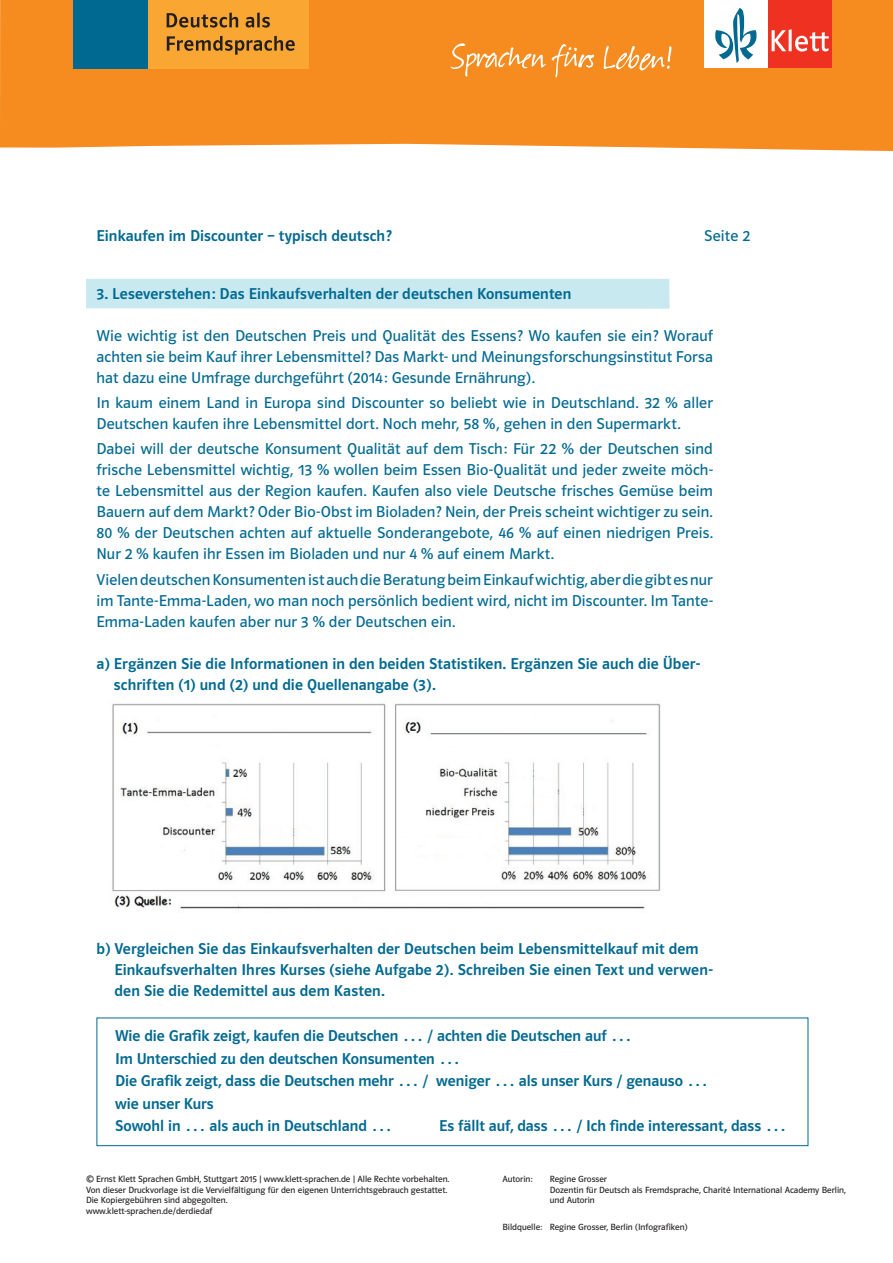
<style>
.page{position:relative;width:893px;height:1263px;background:#fff}
.page>*{position:absolute;margin:0;border:0;box-sizing:border-box;transform-origin:0 0}
.t1{font:15.75px/21px "Polo ST11 K Buch";letter-spacing:.01em;color:#006991;text-align:justify}
.t2{font:15.75px/22.5px "Polo ST11 K Krftg";letter-spacing:.005em;color:#006991}
.t3{font:9px/10.5px "Polo ST11 K Buch";color:#231f20}
</style>
<div class="page">
<div style="left:0;top:0;width:893px;height:151px;background:#f68b1f"></div>
<div style="left:86px;top:279px;width:584px;height:30px;background:#c8e9f0"></div>
<div style="left:704px;top:0;width:64px;height:67px;background:#fff"></div>
<div style="left:768px;top:0;width:63px;height:67px;background:#ef3122"></div>
<svg style="left:772px;top:29px;width:57px;height:23px"></svg>
<svg style="left:715px;top:8px;width:41px;height:55px"></svg>
<svg style="left:450px;top:43px;width:222px;height:35px;background:#f79c40"></svg>
<img style="left:112px;top:703px;width:549px;height:206px">
<div style="left:97px;top:1017px;width:711px;height:129px;border:1px solid #006991"></div>
<div style="left:146px;top:0;width:163px;height:68px;background:#faa633"></div>
<div style="left:74px;top:0;width:74px;height:68px;background:#006991"></div>
<svg style="left:167px;top:13px;width:71px;height:15px"></svg>
<svg style="left:246px;top:17px;width:8px;height:11px"></svg>
<hr style="left:257px;top:13px;width:3px;height:14px;background:#231f20">
<svg style="left:262px;top:17px;width:8px;height:11px"></svg>
<svg style="left:167px;top:36px;width:128px;height:19px"></svg>
<p class="t2" style="left:97px;top:225px;width:297px">Einkaufen im Discounter – typisch deutsch?</p>
<p class="t1" style="left:704px;top:226px;width:47px">Seite 2</p>
<p class="t2" style="left:97px;top:282px;width:476px">3. Leseverstehen: Das Einkaufsverhalten der deutschen Konsumenten</p>
<p class="t1" style="left:97px;top:325px;width:618px">Wie wichtig ist den Deutschen Preis und Qualität des Essens? Wo kaufen sie ein? Worauf achten sie beim Kauf ihrer Lebensmittel? Das Markt- und Meinungsforschungsinstitut Forsa hat dazu eine Umfrage durchgeführt (2014: Gesunde Ernährung).</p>
<p class="t1" style="left:97px;top:393px;width:618px">In kaum einem Land in Europa sind Discounter so beliebt wie in Deutschland. 32 % aller<br>Deutschen kaufen ihre Lebensmittel dort. Noch mehr, 58 %, gehen in den Supermarkt.</p>
<p class="t1" style="left:97px;top:439px;width:618px">Dabei will der deutsche Konsument Qualität auf dem Tisch: Für 22 % der Deutschen sind frische Lebensmittel wichtig, 13 % wollen beim Essen Bio-Qualität und jeder zweite möch&shy;te Lebensmittel aus der Region kaufen. Kaufen also viele Deutsche frisches Gemüse beim Bauern auf dem Markt? Oder Bio-Obst im Bioladen? Nein, der Preis scheint wichtiger zu sein.<br>80 % der Deutschen achten auf aktuelle Sonderangebote, 46 % auf einen niedrigen Preis.<br>Nur 2 % kaufen ihr Essen im Bioladen und nur 4 % auf einem Markt.</p>
<p class="t1" style="left:97px;top:569px;width:618px">Vielen deutschen Konsumenten ist auch die Beratung beim Einkauf wichtig, aber die gibt es nur im Tante-Emma-Laden, wo man noch persönlich bedient wird, nicht im Discounter. Im Tante-Emma-Laden kaufen aber nur 3 % der Deutschen ein.</p>
<p class="t2" style="left:114px;top:653px;width:588px;line-height:21px;text-indent:-17px">a) Ergänzen Sie die Informationen in den beiden Statistiken. Ergänzen Sie auch die Über&shy;schriften (1) und (2) und die Quellenangabe (3).</p>
<p class="t2" style="left:114px;top:938px;width:600px;line-height:21px;text-indent:-18px">b) Vergleichen Sie das Einkaufsverhalten der Deutschen beim Lebensmittelkauf mit dem<br>Einkaufsverhalten Ihres Kurses (siehe Aufgabe 2). Schreiben Sie einen Text und verwen&shy;den Sie die Redemittel aus dem Kasten.</p>
<p class="t2" style="left:115px;top:1025px;width:594px">Wie die Grafik zeigt, kaufen die Deutschen … / achten die Deutschen auf …<br>Im Unterschied zu den deutschen Konsumenten …<br>Die Grafik zeigt, dass die Deutschen mehr … / weniger … als unser Kurs / genauso … wie unser Kurs<br>Sowohl in … als auch in Deutschland …</p>
<p class="t2" style="left:439px;top:1115px;width:349px">Es fällt auf, dass … / Ich finde interessant, dass …</p>
<p class="t3" style="left:86px;top:1174px;width:365px">© Ernst Klett Sprachen GmbH, Stuttgart 2015 | www.klett-sprachen.de | Alle Rechte vorbehalten.<br>Von dieser Druckvorlage ist die Vervielfältigung für den eigenen Unterrichtsgebrauch gestattet.<br>Die Kopiergebühren sind abgegolten.<br>www.klett-sprachen.de/derdiedaf</p>
<p class="t3" style="left:502px;top:1174px;width:32px">Autorin:</p>
<p class="t3" style="left:550px;top:1174px;width:298px">Regine Grosser<br>Dozentin für Deutsch als Fremdsprache, Charité International Academy Berlin, und Autorin</p>
<p class="t3" style="left:502px;top:1222px;width:186px">Bildquelle: Regine Grosser, Berlin (Infografiken)</p>
</div>
